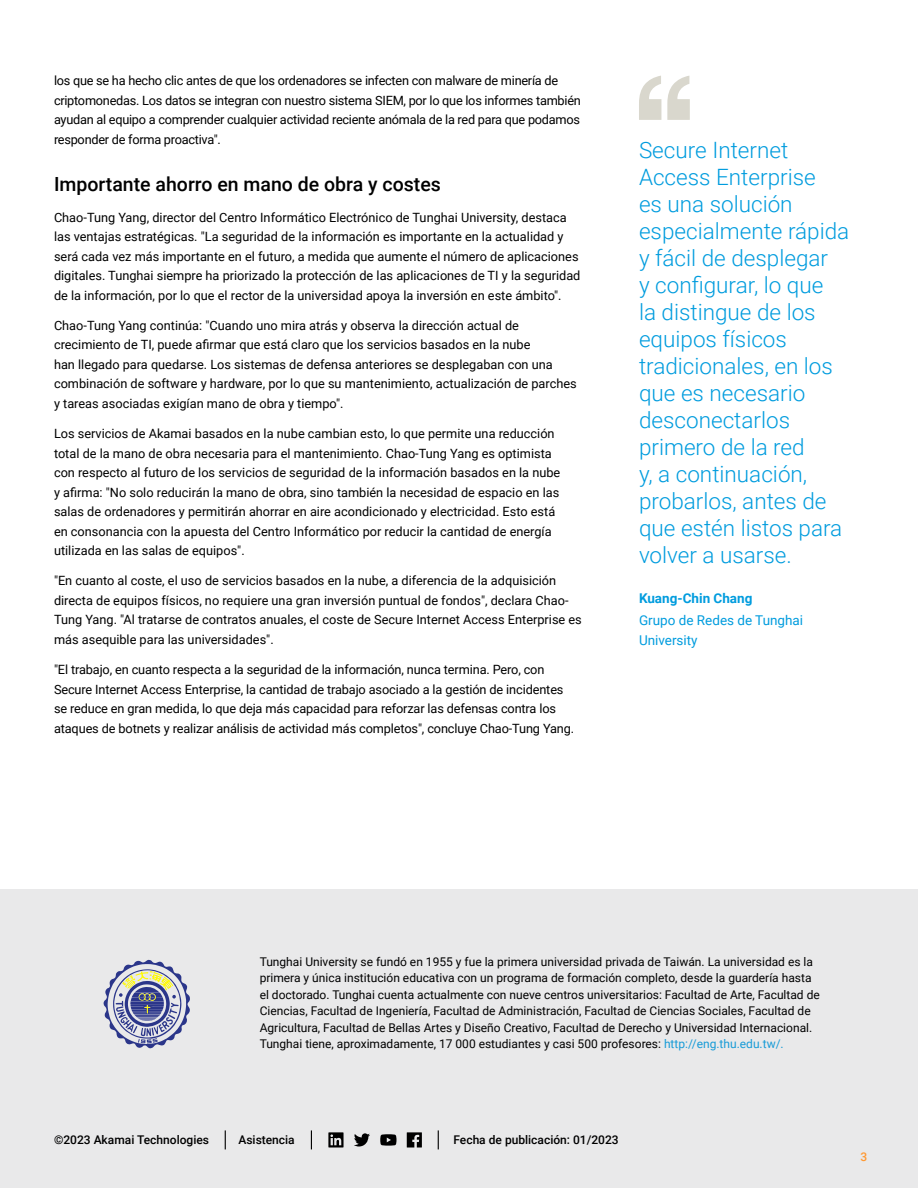
<style>
.page{position:relative;width:918px;height:1188px;background:#fff}
.page>*{position:absolute;margin:0;border:0;box-sizing:border-box;transform-origin:0 0}
.t1{font:300 22.5px/27px "Roboto";color:#009cde}
.t2{font:500 19.5px "Roboto";color:#000}
.t3{font:13.5px/19.5px "Roboto";color:#009cde}
.t4{font:700 13.5px "Roboto";color:#009cde}
.t5{font:12.75px/19.5px "Roboto";color:#000}
.t6{font:12.75px/19.5px "Roboto";letter-spacing:-.02em;color:#000}
.t7{font:12px/16.5px "Roboto";color:#000}
.t8{font:500 12px "Roboto";color:#000}
.t9{font:500 12px "Roboto";color:#f93}
.s1{color:#179bd7}
</style>
<div class="page">
<svg style="left:639px;top:76px;width:51px;height:44px"></svg>
<div style="left:0;top:890px;width:918px;height:298px;background:#e9e9ea"></div>
<svg style="left:311px;top:1130px;width:1px;height:19px"></svg>
<svg style="left:225px;top:1130px;width:1px;height:19px"></svg>
<svg style="left:438px;top:1130px;width:1px;height:19px"></svg>
<svg style="left:380px;top:1134px;width:16px;height:12px"></svg>
<svg style="left:328px;top:1132px;width:16px;height:16px"></svg>
<svg style="left:407px;top:1132px;width:15px;height:16px"></svg>
<svg style="left:354px;top:1133px;width:16px;height:14px"></svg>
<svg style="left:103px;top:960px;width:87px;height:88px"></svg>
<p class="t6" style="left:54px;top:70px;width:528px">los que se ha hecho clic antes de que los ordenadores se infecten con malware de minería de criptomonedas. Los datos se integran con nuestro sistema SIEM, por lo que los informes también ayudan al equipo a comprender cualquier actividad reciente anómala de la red para que podamos responder de forma proactiva".</p>
<h2 class="t2" style="left:54px;top:171px;width:388px">Importante ahorro en mano de obra y costes</h2>
<p class="t5" style="left:54px;top:207px;width:528px">Chao-Tung Yang, director del Centro Informático Electrónico de Tunghai University, destaca las ventajas estratégicas. "La seguridad de la información es importante en la actualidad y será cada vez más importante en el futuro, a medida que aumente el número de aplicaciones digitales. Tunghai siempre ha priorizado la protección de las aplicaciones de TI y la seguridad de la información, por lo que el rector de la universidad apoya la inversión en este ámbito".</p>
<p class="t5" style="left:54px;top:315px;width:524px">Chao-Tung Yang continúa: "Cuando uno mira atrás y observa la dirección actual de crecimiento de TI, puede afirmar que está claro que los servicios basados en la nube<br>han llegado para quedarse. Los sistemas de defensa anteriores se desplegaban con una combinación de software y hardware, por lo que su mantenimiento, actualización de parches y tareas asociadas exigían mano de obra y tiempo".</p>
<p class="t5" style="left:54px;top:423px;width:508px">Los servicios de Akamai basados en la nube cambian esto, lo que permite una reducción total de la mano de obra necesaria para el mantenimiento. Chao-Tung Yang es optimista con respecto al futuro de los servicios de seguridad de la información basados en la nube y afirma: "No solo reducirán la mano de obra, sino también la necesidad de espacio en las salas de ordenadores y permitirán ahorrar en aire acondicionado y electricidad. Esto está en consonancia con la apuesta del Centro Informático por reducir la cantidad de energía utilizada en las salas de equipos".</p>
<p class="t5" style="left:54px;top:571px;width:529px">"En cuanto al coste, el uso de servicios basados en la nube, a diferencia de la adquisición directa de equipos físicos, no requiere una gran inversión puntual de fondos", declara Chao-Tung Yang. "Al tratarse de contratos anuales, el coste de Secure Internet Access Enterprise es más asequible para las universidades".</p>
<p class="t5" style="left:54px;top:659px;width:522px">"El trabajo, en cuanto respecta a la seguridad de la información, nunca termina. Pero, con Secure Internet Access Enterprise, la cantidad de trabajo asociado a la gestión de incidentes se reduce en gran medida, lo que deja más capacidad para reforzar las defensas contra los ataques de botnets y realizar análisis de actividad más completos", concluye Chao-Tung Yang.</p>
<p class="t1" style="left:639px;top:136px;width:212px">Secure Internet<br>Access Enterprise<br>es una solución especialmente rápida y fácil de desplegar<br>y configurar, lo que<br>la distingue de los equipos físicos tradicionales, en los que es necesario desconectarlos primero de la red<br>y, a continuación, probarlos, antes de que estén listos para volver a usarse.</p>
<p class="t4" style="left:639px;top:589px;width:115px">Kuang-Chin Chang</p>
<p class="t3" style="left:639px;top:610px;width:166px">Grupo de Redes de Tunghai<br>University</p>
<p class="t7" style="left:260px;top:953px;width:562px">Tunghai University se fundó en 1955 y fue la primera universidad privada de Taiwán. La universidad es la primera y única institución educativa con un programa de formación completo, desde la guardería hasta el doctorado. Tunghai cuenta actualmente con nueve centros universitarios: Facultad de Arte, Facultad de Ciencias, Facultad de Ingeniería, Facultad de Administración, Facultad de Ciencias Sociales, Facultad de Agricultura, Facultad de Bellas Artes y Diseño Creativo, Facultad de Derecho y Universidad Internacional.<br>Tunghai tiene, aproximadamente, 17 000 estudiantes y casi 500 profesores: <span class="s1">http://eng.thu.edu.tw/.</span></p>
<p class="t8" style="left:54px;top:1132px;width:157px">©2023 Akamai Technologies</p>
<p class="t8" style="left:238px;top:1132px;width:58px">Asistencia</p>
<p class="t8" style="left:453px;top:1132px;width:167px">Fecha de publicación: 01/2023</p>
<p class="t9" style="left:860px;top:1148px;width:8px">3</p>
</div>
